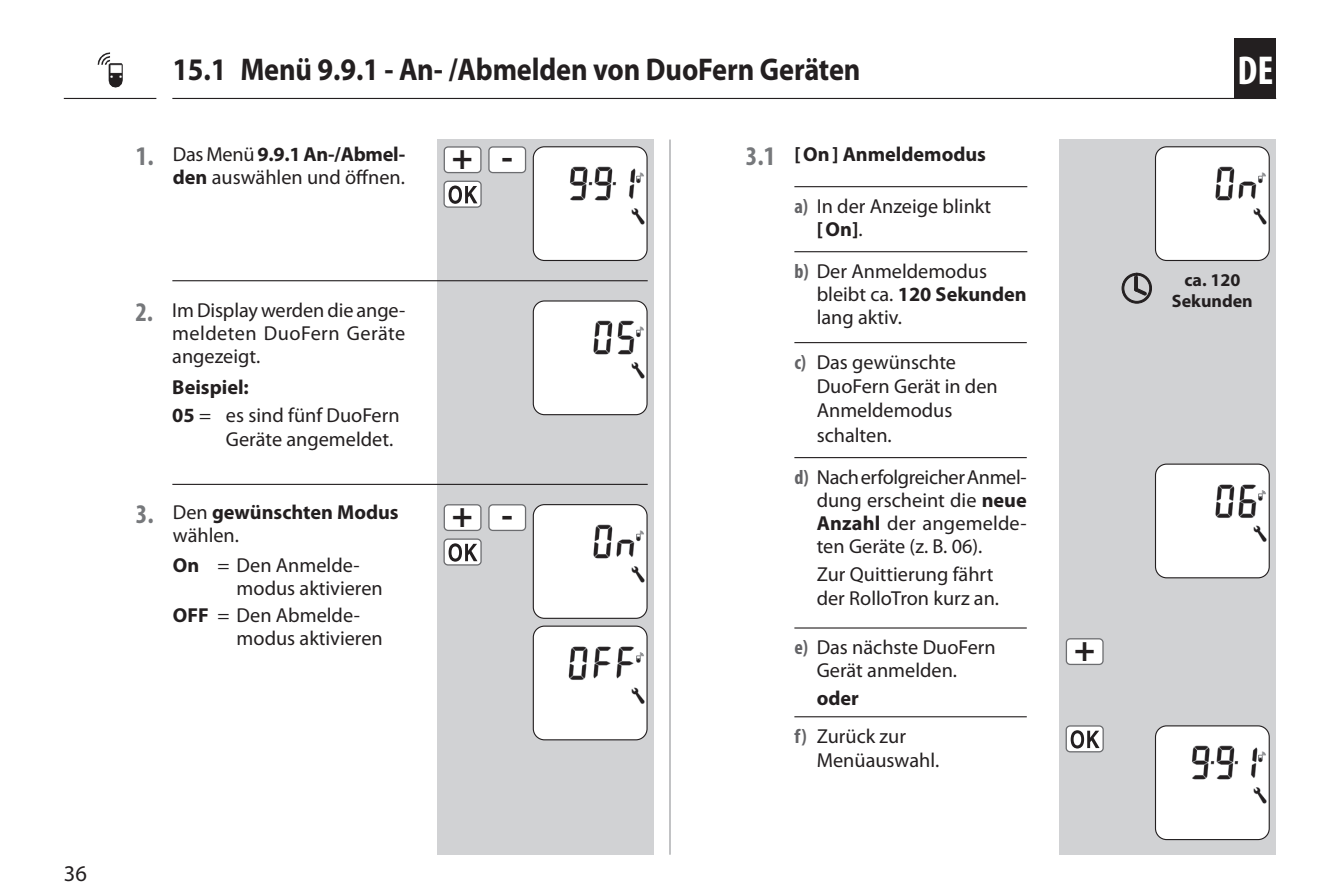
<style>
.page{position:relative;width:1340px;height:893px;background:#fff}
.page>*{position:absolute;margin:0;border:0;box-sizing:border-box;transform-origin:0 0}
.t1{font:700 condensed 40.5px "Myriad Pro";color:#fff}
.t2{font:700 35.32px "Myriad Pro";color:#231f20}
.t3{font:700 31.5px "Myriad Pro";letter-spacing:-.005em;color:#231f20;scale:.9 1}
.t4{font:700 condensed 27px "Myriad Pro";color:#76787b}
.t5{font:22.5px "Myriad Pro";color:#231f20}
.Fließtext_nach_Handl{font:20.25px/22.9px "Myriad Pro";color:#231f20}
.Fließtext_nach_Handl-2{font:700 20.25px/22.9px "Myriad Pro";color:#231f20}
.Fließtext_-_DE{font:20.25px/24.3px "Myriad Pro";color:#231f20}
.Bildtexte_-_DE{font:700 18px/20.7px "Myriad Pro";color:#231f20;text-align:center}
.s1{font-weight:700;font-stretch:condensed;font-size:27px;color:#76787b}
.s2{font-weight:700}
.s3{font-stretch:condensed;font-size:27px;color:#76787b}
.s4{font-weight:700;font-stretch:condensed;color:#636366}
.s5{font-weight:400}
</style>
<div class="page">
<hr style="left:172px;top:98px;width:1104px;height:1px;background:#231f20">
<hr style="left:64px;top:98px;width:92px;height:1px;background:#231f20">
<hr style="left:669px;top:140px;width:1px;height:715px;background:#939598">
<div style="left:437px;top:140px;width:217px;height:715px;background:#d1d2d4"></div>
<div style="left:1059px;top:140px;width:217px;height:715px;background:#d1d2d4"></div>
<div style="left:1234px;top:38px;width:42px;height:61px;background:#231f20"></div>
<svg style="left:97px;top:52px;width:13px;height:13px"></svg>
<img style="left:533px;top:147px;width:114px;height:113px">
<div style="left:533px;top:146px;width:114px;height:115px;border:1px solid #231f20;border-radius:11px"></div>
<div style="left:444px;top:147px;width:37px;height:26px;background:#fff;border-radius:4px"></div>
<div style="left:443px;top:146px;width:38px;height:27px;border:1px solid #6c6d70;border-radius:4px"></div>
<div style="left:489px;top:147px;width:36px;height:26px;background:#fff;border-radius:4px"></div>
<div style="left:488px;top:146px;width:38px;height:27px;border:1px solid #6c6d70;border-radius:4px"></div>
<div style="left:444px;top:181px;width:37px;height:26px;background:#fff;border-radius:4px"></div>
<div style="left:443px;top:181px;width:38px;height:27px;border:1px solid #6c6d70;border-radius:4px"></div>
<svg style="left:448px;top:186px;width:29px;height:18px"></svg>
<hr style="left:794px;top:186px;width:233px;height:1px;background:#231f20">
<hr style="left:794px;top:251px;width:233px;height:1px;background:#231f20">
<hr style="left:172px;top:280px;width:475px;height:1px;background:#231f20">
<hr style="left:172px;top:484px;width:475px;height:1px;background:#231f20">
<img style="left:533px;top:505px;width:114px;height:113px">
<div style="left:533px;top:504px;width:114px;height:115px;border:1px solid #231f20;border-radius:11px"></div>
<div style="left:444px;top:505px;width:37px;height:25px;background:#fff;border-radius:4px"></div>
<div style="left:443px;top:504px;width:38px;height:27px;border:1px solid #6c6d70;border-radius:4px"></div>
<div style="left:489px;top:505px;width:36px;height:25px;background:#fff;border-radius:4px"></div>
<div style="left:488px;top:504px;width:38px;height:27px;border:1px solid #6c6d70;border-radius:4px"></div>
<div style="left:444px;top:539px;width:37px;height:26px;background:#fff;border-radius:4px"></div>
<div style="left:443px;top:538px;width:38px;height:28px;border:1px solid #6c6d70;border-radius:4px"></div>
<svg style="left:448px;top:543px;width:29px;height:19px"></svg>
<img style="left:533px;top:626px;width:114px;height:114px">
<div style="left:533px;top:626px;width:114px;height:114px;border:1px solid #231f20;border-radius:11px"></div>
<img style="left:533px;top:301px;width:114px;height:114px">
<div style="left:533px;top:300px;width:114px;height:115px;border:1px solid #231f20;border-radius:11px"></div>
<img style="left:1156px;top:147px;width:113px;height:113px">
<div style="left:1154px;top:146px;width:115px;height:115px;border:1px solid #231f20;border-radius:11px"></div>
<img style="left:1156px;top:464px;width:113px;height:114px">
<div style="left:1154px;top:464px;width:115px;height:114px;border:1px solid #231f20;border-radius:11px"></div>
<hr style="left:794px;top:342px;width:232px;height:1px;background:#231f20">
<hr style="left:794px;top:457px;width:232px;height:1px;background:#231f20">
<hr style="left:794px;top:627px;width:232px;height:2px;background:#231f20">
<hr style="left:794px;top:716px;width:232px;height:1px;background:#231f20">
<svg style="left:1121px;top:273px;width:30px;height:30px"></svg>
<img style="left:1156px;top:726px;width:113px;height:114px">
<div style="left:1154px;top:725px;width:115px;height:115px;border:1px solid #231f20;border-radius:11px"></div>
<div style="left:1066px;top:639px;width:36px;height:25px;background:#fff;border-radius:4px"></div>
<div style="left:1065px;top:638px;width:38px;height:27px;border:1px solid #6c6d70;border-radius:4px"></div>
<div style="left:1066px;top:726px;width:37px;height:26px;background:#fff;border-radius:4px"></div>
<div style="left:1065px;top:725px;width:38px;height:27px;border:1px solid #6c6d70;border-radius:4px"></div>
<svg style="left:1070px;top:730px;width:29px;height:18px"></svg>
<p class="t5" style="left:64px;top:861px;width:25px">36</p>
<p class="t3" style="left:172px;top:52px;width:766px">15.1 Menü 9.9.1 - An- /Abmelden von DuoFern Geräten</p>
<h1 class="t1" style="left:1237px;top:48px;width:37px">DE</h1>
<p class="Fließtext_nach_Handl" style="left:136px;top:143px;width:271px;text-align:right"><span class="s1">1.</span> Das Menü <span class="s2">9.9.1An-/Abmel&shy;den</span> auswählen und öffnen.</p>
<p class="t2" style="left:452px;top:134px;width:23px">+</p>
<p class="t2" style="left:501px;top:134px;width:13px">-</p>
<p class="Fließtext_nach_Handl-2" style="left:746px;top:143px;width:241px"><span class="s3">3.1</span> [On] Anmeldemodus</p>
<p class="Fließtext_nach_Handl" style="left:816px;top:195px;width:176px;text-indent:-22px"><span class="s4">a)</span> In der Anzeige blinkt <span class="s2">[On]</span>.</p>
<p class="Fließtext_nach_Handl" style="left:816px;top:260px;width:211px;text-indent:-22px"><span class="s4">b)</span> Der Anmeldemodus bleibt ca. <span class="s2">120 Sekunden</span></p>
<p class="t4" style="left:135px;top:297px;width:19px">2.</p>
<p class="Fließtext_nach_Handl" style="left:816px;top:306px;width:87px">lang aktiv.</p>
<p class="Fließtext_nach_Handl" style="left:172px;top:299px;width:234px;text-align:justify">Im Display werden die ange&shy;meldeten DuoFern Geräte angezeigt.</p>
<p class="Fließtext_nach_Handl-2" style="left:172px;top:376px;width:78px">Beispiel:</p>
<p class="Fließtext_-_DE" style="left:226px;top:404px;width:175px;text-indent:-54px"><span class="s2">05</span> = es sind fünf DuoFern<br>Geräte angemeldet.</p>
<p class="Fließtext_nach_Handl" style="left:816px;top:350px;width:182px;line-height:24.3px;text-indent:-22px"><span class="s4">c)</span> Das gewünschte<br>DuoFern Gerät in den<br>Anmeldemodus schalten.</p>
<p class="Fließtext_nach_Handl" style="left:816px;top:466px;width:211px;text-align:justify;text-indent:-22px"><span class="s4">d)</span> Nach erfolgreicher Anmel&shy;dung erscheint die <span class="s2">neue Anzahl</span> der angemelde&shy;ten Geräte (z. B. 06).</p>
<p class="Fließtext_nach_Handl" style="left:816px;top:562px;width:184px;line-height:24.3px">Zur Quittierung fährt der RolloTron kurz an.</p>
<p class="Fließtext_nach_Handl" style="left:816px;top:636px;width:180px;text-indent:-22px"><span class="s4">e)</span> Das nächste DuoFern<br>Gerät anmelden.</p>
<p class="Fließtext_nach_Handl-2" style="left:816px;top:687px;width:44px">oder</p>
<p class="Fließtext_nach_Handl" style="left:816px;top:724px;width:124px;line-height:24.3px;text-indent:-22px"><span class="s4">f)</span> Zurück zur<br>Menüauswahl.</p>
<p class="Fließtext_nach_Handl-2" style="left:173px;top:501px;width:227px;text-indent:-37px"><span class="s3">3.</span> <span class="s5">Den</span> gewünschten Modus <span class="s5">wählen.</span></p>
<p class="Fließtext_nach_Handl" style="left:237px;top:554px;width:148px;text-indent:-64px"><span class="s2">On</span> = Den Anmelde&shy;modus aktivieren</p>
<p class="Fließtext_nach_Handl" style="left:237px;top:604px;width:148px;text-indent:-64px"><span class="s2">OFF</span> = Den Abmelde&shy;modus aktivieren</p>
<p class="t2" style="left:452px;top:492px;width:23px">+</p>
<p class="t2" style="left:501px;top:492px;width:13px">-</p>
<p class="t2" style="left:1074px;top:626px;width:23px">+</p>
<p class="Bildtexte_-_DE" style="left:1171px;top:270px;width:82px">ca. 120<br>Sekunden</p>
</div>
